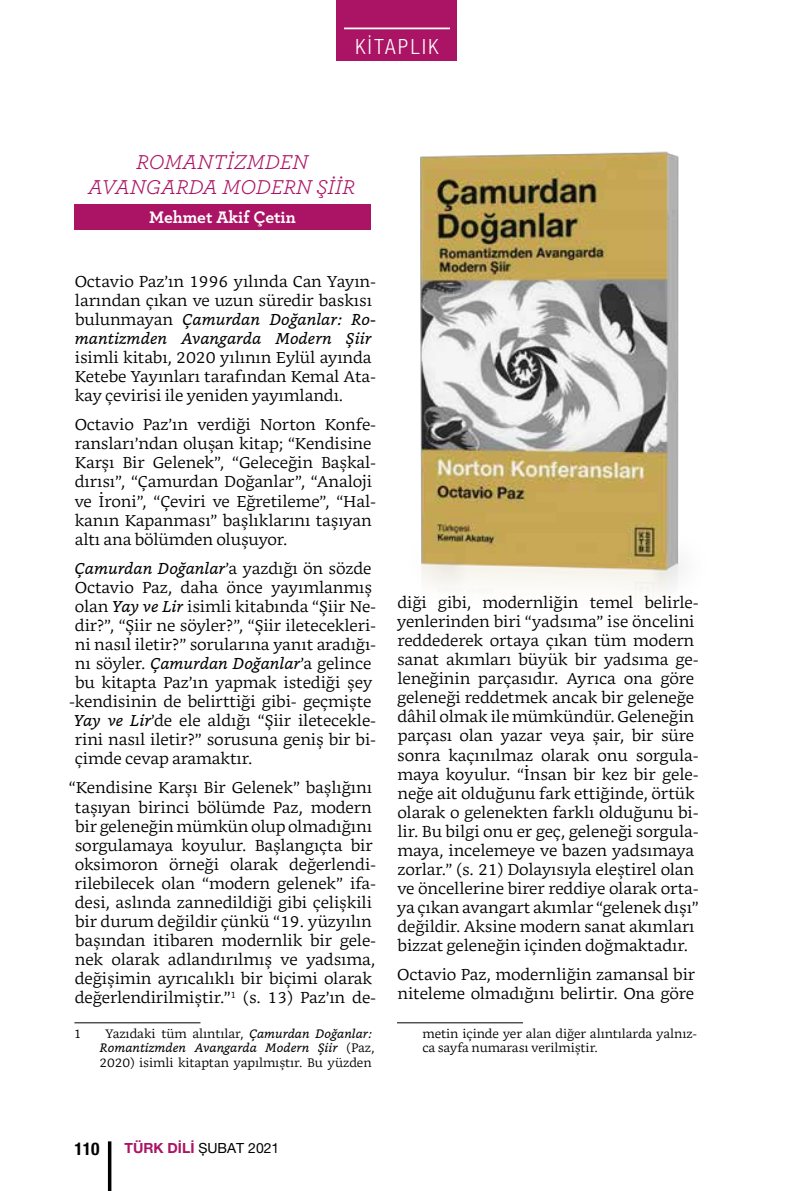
<style>
.page{position:relative;width:794px;height:1191px;background:#fff}
.page>*{position:absolute;margin:0;border:0;box-sizing:border-box;transform-origin:0 0}
.t1{font:italic 21px/25.2px "Archer";color:#ab1464;text-align:center}
.t2{font:300 condensed 21px "Helvetica Neue LT Pro";letter-spacing:.12em;color:#fff}
.t3{font:700 17.5px "Archer";color:#fff}
.t4{font:700 condensed 17.5px "Helvetica Neue LT Pro";color:#000}
.t5{font:300 15.75px/19.1px "Bookerly";color:#000}
.t6{font:italic 15.75px "Bookerly";color:#000}
.t7{font:14px "Helvetica Neue LT Pro";color:#000}
.t8{font:300 12.25px/14.7px "Bookerly";color:#000;text-align:center}
.s1{font-weight:400;font-style:italic}
.s2{font-weight:300;font-style:normal}
.s3{font-weight:700;color:#ab1464}
</style>
<div class="page">
<div style="left:337px;top:0;width:120px;height:61px;background:#ab1464"></div>
<hr style="left:344px;top:28px;width:106px;height:1px;background:#fff">
<hr style="left:108px;top:1141px;width:3px;height:50px;background:#000">
<img style="left:284px;top:151px;width:398px;height:442px">
<div style="left:74px;top:204px;width:297px;height:25px;background:#ab1464"></div>
<hr style="left:74px;top:1022px;width:126px;height:1px;background:#000">
<hr style="left:397px;top:1022px;width:126px;height:1px;background:#000">
<h1 class="t2" style="left:355px;top:34px;width:85px">KİTAPLIK</h1>
<h1 class="t1" style="left:88px;top:148px;width:268px">ROMANTİZMDEN<br>AVANGARDA MODERN ŞİİR</h1>
<p class="t3" style="left:149px;top:203px;width:148px">Mehmet Akif Çetin</p>
<p class="t5" style="left:75px;top:272px;width:303px">Octavio Paz’ın 1996 yılında Can Yayın&shy;larından çıkan ve uzun süredir baskısı bulunmayan <span class="s1">Çamurdan Doğanlar: Ro&shy;mantizmden Avangarda Modern Şiir</span></p>
<p class="t5" style="left:75px;top:348px;width:303px">isimli kitabı, 2020 yılının Eylül ayında<br>Ketebe Yayınları tarafından Kemal Ata&shy;kay çevirisi ile yeniden yayımlandı.</p>
<p class="t5" style="left:74px;top:415px;width:303px">Octavio Paz’ın verdiği Norton Konfe&shy;ransları’ndan oluşan kitap; “Kendisine Karşı Bir Gelenek”, “Geleceğin Başkal&shy;dırısı”, “Çamurdan Doğanlar”, “Analoji ve İroni”, “Çeviri ve Eğretileme”, “Hal&shy;kanın Kapanması” başlıklarını taşıyan altı ana bölümden oluşuyor.</p>
<p class="t6" style="left:75px;top:559px;width:298px">Çamurdan Doğanlar<span class="s2">’a yazdığı ön sözde</span></p>
<p class="t5" style="left:75px;top:578px;width:299px">Octavio Paz, daha önce yayımlanmış</p>
<p class="t5" style="left:75px;top:597px;width:303px">olan <span class="s1">Yay ve Lir</span> isimli kitabında “Şiir Ne-</p>
<p class="t5" style="left:75px;top:616px;width:303px">dir?”, “Şiir ne söyler?”, “Şiir iletecekleri-</p>
<p class="t5" style="left:75px;top:635px;width:303px">ni nasıl iletir?” sorularına yanıt aradığı-</p>
<p class="t5" style="left:75px;top:654px;width:298px">nı söyler. <span class="s1">Çamurdan Doğanlar</span>’a gelince</p>
<p class="t5" style="left:75px;top:673px;width:299px">bu kitapta Paz’ın yapmak istediği şey</p>
<p class="t5" style="left:69px;top:692px;width:304px">-kendisinin de belirttiği gibi- geçmişte</p>
<p class="t5" style="left:74px;top:711px;width:304px"><span class="s1">Yay ve Lir</span>’de ele aldığı “Şiir iletecekle-</p>
<p class="t5" style="left:75px;top:730px;width:303px">rini nasıl iletir?” sorusuna geniş bir bi-</p>
<p class="t5" style="left:75px;top:749px;width:179px">çimde cevap aramaktır.</p>
<p class="t5" style="left:69px;top:778px;width:309px;text-align:center">“Kendisine Karşı Bir Gelenek” başlığını taşıyan birinci bölümde Paz, modern bir geleneğin mümkün olup olmadığını sorgulamaya koyulur. Başlangıçta bir oksimoron örneği olarak değerlendi&shy;rilebilecek olan “modern gelenek” ifa&shy;desi, aslında zannedildiği gibi çelişkili bir durum değildir çünkü “19. yüzyılın başından itibaren modernlik bir gele&shy;nek olarak adlandırılmış ve yadsıma, değişimin ayrıcalıklı bir biçimi olarak değerlendirilmiştir.”<sup>1</sup> (s. 13) Paz’ın de-</p>
<p class="t8" style="left:74px;top:1026px;width:9px">1</p>
<p class="t8" style="left:100px;top:1026px;width:276px">Yazıdaki tüm alıntılar, <span class="s1">Çamurdan Doğanlar:<br>Romantizmden Avangarda Modern Şiir</span> (Paz,<br>2020) isimli kitaptan yapılmıştır. Bu yüzden</p>
<p class="t5" style="left:397px;top:593px;width:303px">diği gibi, modernliğin temel belirle&shy;yenlerinden biri “yadsıma” ise öncelini reddederek ortaya çıkan tüm modern sanat akımları büyük bir yadsıma ge&shy;leneğinin parçasıdır. Ayrıca ona göre geleneği reddetmek ancak bir geleneğe dâhil olmak ile mümkündür. Geleneğin parçası olan yazar veya şair, bir süre sonra kaçınılmaz olarak onu sorgula&shy;maya koyulur. “İnsan bir kez bir gele&shy;neğe ait olduğunu fark ettiğinde, örtük olarak o gelenekten farklı olduğunu bi&shy;lir. Bu bilgi onu er geç, geleneği sorgula&shy;maya, incelemeye ve bazen yadsımaya zorlar.” (s. 21) Dolayısıyla eleştirel olan ve öncellerine birer reddiye olarak orta&shy;ya çıkan avangart akımlar “gelenek dışı” değildir. Aksine modern sanat akımları bizzat geleneğin içinden doğmaktadır.</p>
<p class="t5" style="left:397px;top:965px;width:299px">Octavio Paz, modernliğin zamansal bir niteleme olmadığını belirtir. Ona göre</p>
<p class="t8" style="left:422px;top:1026px;width:276px;text-align:left">metin içinde yer alan diğer alıntılarda yalnız&shy;ca sayfa numarası verilmiştir.</p>
<p class="t4" style="left:74px;top:1138px;width:27px">110</p>
<p class="t7" style="left:125px;top:1139px;width:156px"><span class="s3">TÜRK DİLİ</span> ŞUBAT 2021</p>
</div>
